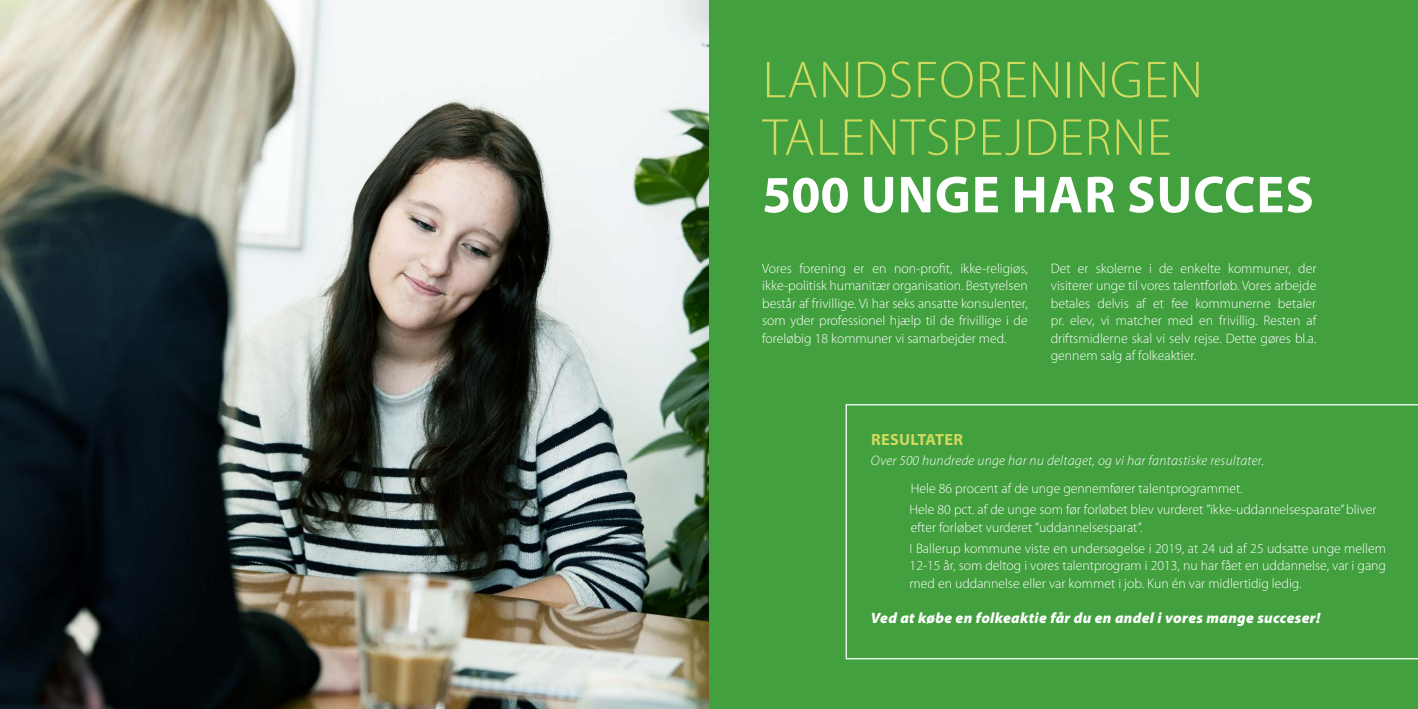
<style>
.page{position:relative;width:1418px;height:709px;background:#fff}
.page>*{position:absolute;margin:0;border:0;box-sizing:border-box;transform-origin:0 0}
.t1{font:300 52.5px/57.5px "Myriad Pro";letter-spacing:.02em;color:#cfda5f}
.t2{font:700 52.5px "Myriad Pro";letter-spacing:.02em;color:#fff}
.t3{font:700 16.25px "Myriad Pro";letter-spacing:.02em;color:#cfda5f}
.t4{font:italic 900 15px "Myriad Pro";letter-spacing:.02em;color:#fff}
.t5{font:300 13.75px/17.5px "Myriad Pro";color:#fff}
.t6{font:italic 300 13.75px "Myriad Pro";letter-spacing:.02em;color:#fff}
</style>
<div class="page">
<div style="left:709px;top:0;width:708px;height:709px;background:#42a03f"></div>
<svg style="left:845px;top:404px;width:572px;height:255px"></svg>
<img style="left:0;top:0;width:709px;height:709px">
<h1 class="t1" style="left:762px;top:52px;width:442px">LANDSFORENINGEN<br>TALENTSPEJDERNE</h1>
<h1 class="t2" style="left:762px;top:165px;width:553px">500 UNGE HAR SUCCES</h1>
<p class="t5" style="left:762px;top:259px;width:267px;text-align:justify">Vores forening er en non-profit, ikke-religiøs, ikke-politisk humanitær organisation. Bestyrelsen består af frivillige. Vi har seks ansatte konsulenter, som yder professionel hjælp til de frivillige i de foreløbig 18 kommuner vi samarbejder med.</p>
<p class="t5" style="left:1050px;top:259px;width:267px;text-align:justify">Det er skolerne i de enkelte kommuner, der visiterer unge til vores talentforløb. Vores arbejde betales delvis af et fee kommunerne betaler pr. elev, vi matcher med en frivillig. Resten af driftsmidlerne skal vi selv rejse. Dette gøres bl.a. gennem salg af folkeaktier.</p>
<p class="t3" style="left:871px;top:430px;width:93px">RESULTATER</p>
<p class="t6" style="left:870px;top:453px;width:395px">Over 500 hundrede unge har nu deltaget, og vi har fantastiske resultater.</p>
<p class="t5" style="left:909px;top:478px;width:468px;line-height:21px">Hele 86 procent af de unge gennemfører talentprogrammet.<br>Hele 80 pct. af de unge som før forløbet blev vurderet ”ikke-uddannelsesparate” bliver</p>
<p class="t5" style="left:909px;top:517px;width:478px;line-height:21px">efter forløbet vurderet ”uddannelsesparat”.<br>I Ballerup kommune viste en undersøgelse i 2019, at 24 ud af 25 udsatte unge mellem</p>
<p class="t5" style="left:909px;top:557px;width:478px">12-15 år, som deltog i vores talentprogram i 2013, nu har fået en uddannelse, var i gang med en uddannelse eller var kommet i job. Kun én var midlertidig ledig.</p>
<p class="t4" style="left:870px;top:609px;width:451px">Ved at købe en folkeaktie får du en andel i vores mange succeser!</p>
</div>
